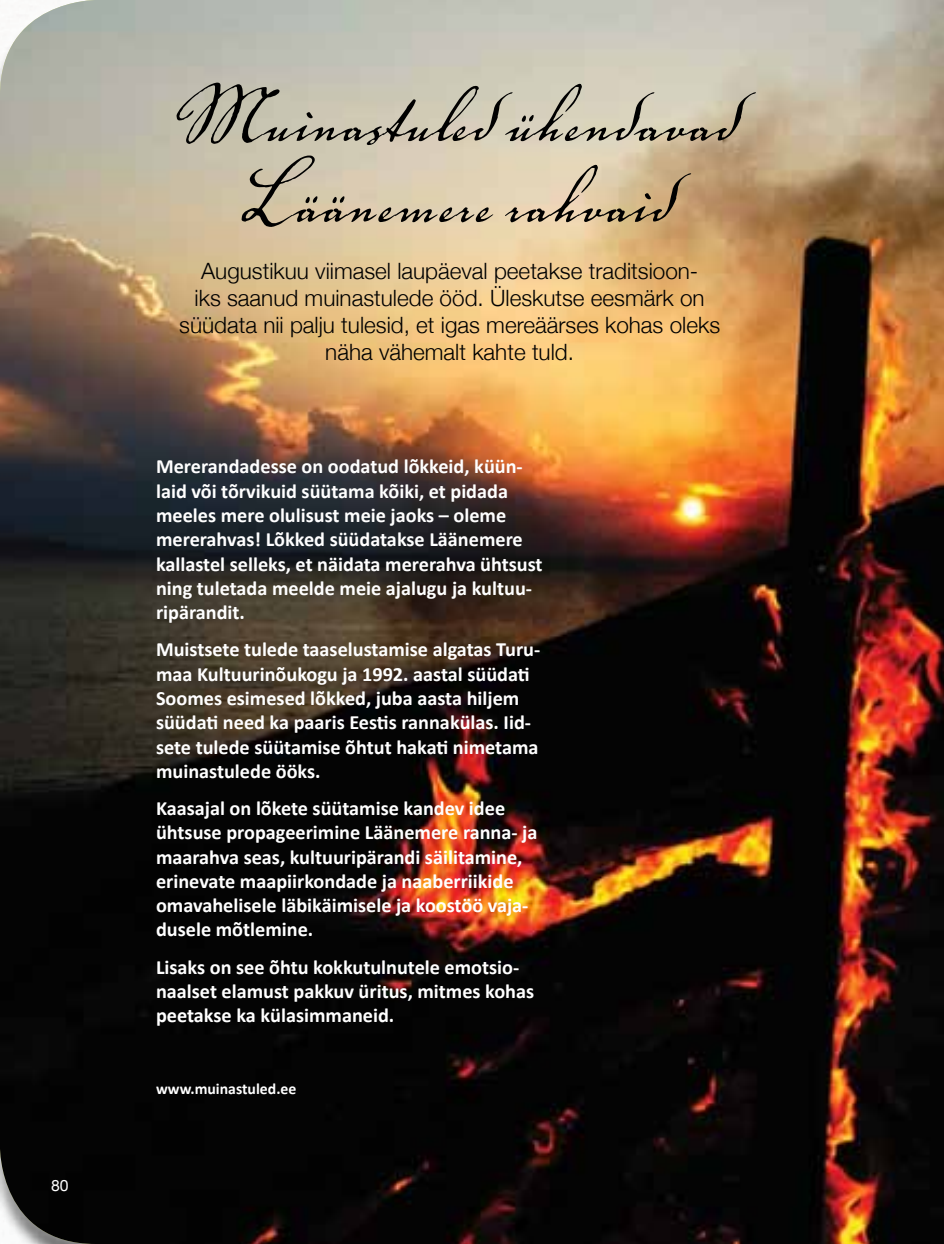
<style>
.page{position:relative;width:944px;height:1244px;background:#fff}
.page>*{position:absolute;margin:0;border:0;box-sizing:border-box;transform-origin:0 0}
.t1{font:108px/81px "Voluta Script Pro";letter-spacing:.01em;color:#000;text-align:center}
.t2{font:300 22.5px/27px "Helvetica Neue";color:#000;text-align:center}
.t3{font:700 20.25px/24.3px "Calibri";color:#fff}
.t4{font:700 15.75px "Calibri";color:#fff}
.t5{font:15.75px "Helvetica Neue";color:#fff}
</style>
<div class="page">
<img style="left:0;top:0;width:944px;height:1244px">
<p class="t5" style="left:51px;top:1176px;width:19px">80</p>
<h1 class="t1" style="left:164px;top:62px;width:573px">Muinastuled ühendavad<br>Läänemere rahvaid</h1>
<p class="t2" style="left:179px;top:256px;width:542px">Augustikuu viimasel laupäeval peetakse traditsioon-<br>iks saanud muinastulede ööd. Üleskutse eesmärk on süüdata nii palju tulesid, et igas mereäärses kohas oleks näha vähemalt kahte tuld.</p>
<p class="t3" style="left:156px;top:454px;width:388px">Mererandadesse on oodatud lõkkeid, küün&shy;laid või tõrvikuid süütama kõiki, et pidada meeles mere olulisust meie jaoks – oleme mererahvas! Lõkked süüdatakse Läänemere kallastel selleks, et näidata mererahva ühtsust ning tuletada meelde meie ajalugu ja kultuu&shy;ripärandit.</p>
<p class="t3" style="left:156px;top:636px;width:386px">Muistsete tulede taaselustamise algatas Turu&shy;maa Kultuurinõukogu ja 1992. aastal süüdati Soomes esimesed lõkked, juba aasta hiljem süüdati need ka paaris Eestis rannakülas. Iid&shy;sete tulede süütamise õhtut hakati nimetama muinastulede ööks.</p>
<p class="t3" style="left:156px;top:795px;width:383px">Kaasajal on lõkete süütamise kandev idee ühtsuse propageerimine Läänemere ranna- ja maarahva seas, kultuuripärandi säilitamine, erinevate maapiirkondade ja naaberriikide omavahelisele läbikäimisele ja koostöö vaja&shy;dusele mõtlemine.</p>
<p class="t3" style="left:156px;top:953px;width:380px">Lisaks on see õhtu kokkutulnutele emotsio&shy;naalset elamust pakkuv üritus, mitmes kohas peetakse ka külasimmaneid.</p>
<p class="t4" style="left:156px;top:1079px;width:142px">www.muinastuled.ee</p>
</div>
